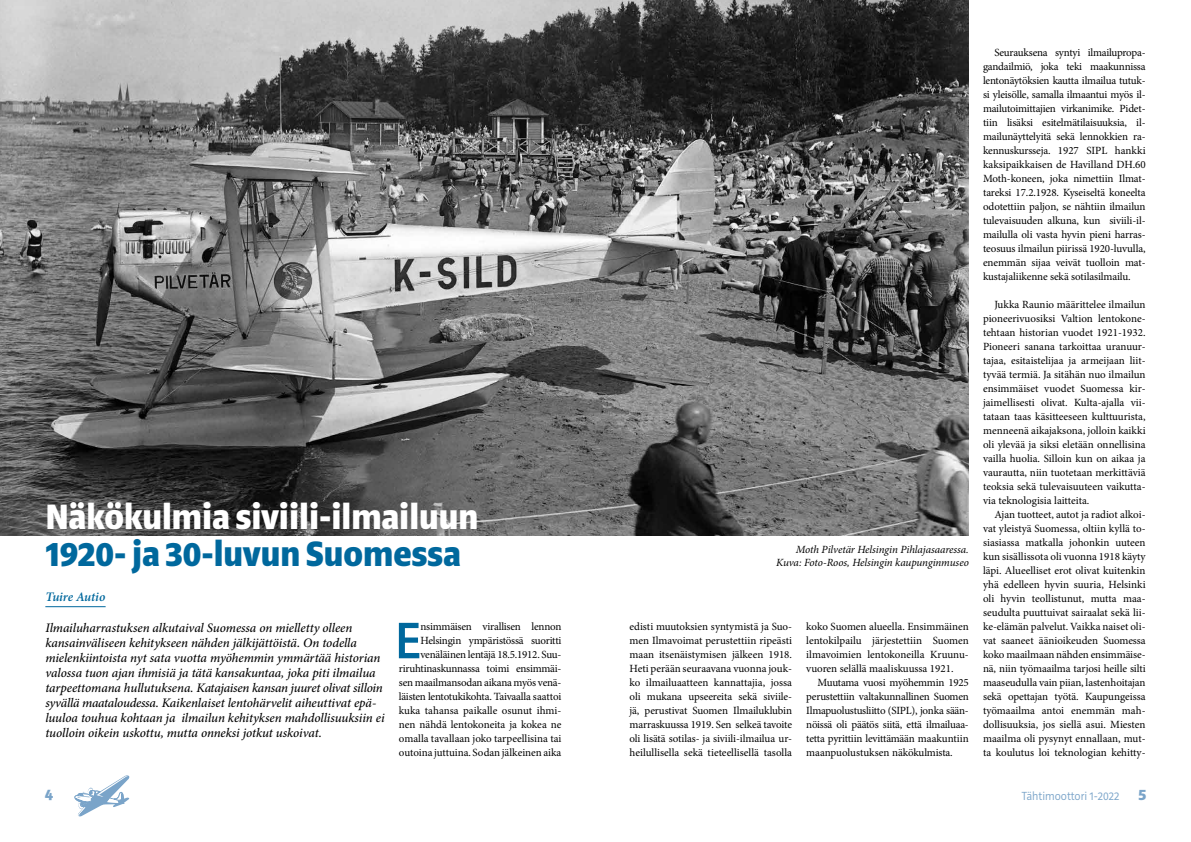
<style>
.page{position:relative;width:1191px;height:842px;background:#fff}
.page>*{position:absolute;margin:0;border:0;box-sizing:border-box;transform-origin:0 0}
.t1{font:500 52.4px "Riga";color:#00689d}
.t2{font:900 36px "Riga";color:#fff}
.t3{font:900 36px "Riga";color:#00689d}
.t4{font:900 16px "Riga";color:#7aa4c9}
.t5{font:italic 500 13px/15px "Minion Pro";letter-spacing:-.01em;color:#000}
.t6{font:italic 600 13px "Minion Pro";letter-spacing:-.01em;color:#00689d}
.t7{font:300 12px "Riga";color:#7aa4c9}
.t8{font:11px/14px "Minion Pro";letter-spacing:-.01em;color:#000;text-align:justify}
.t9{font:italic 11px/13.2px "Minion Pro";letter-spacing:-.01em;color:#000;text-align:right}
.s1{font-weight:900;font-size:16px}
</style>
<div class="page">
<svg style="left:74px;top:775px;width:55px;height:41px"></svg>
<img style="left:0;top:0;width:968px;height:536px">
<hr style="left:45px;top:606px;width:61px;height:1px;background:#00689d">
<h2 class="t2" style="left:45px;top:496px;width:435px">Näkökulmia siviili-ilmailuun</h2>
<h2 class="t3" style="left:45px;top:533px;width:417px">1920- ja 30-luvun Suomessa</h2>
<p class="t6" style="left:45px;top:587px;width:61px">Tuire Autio</p>
<p class="t9" style="left:776px;top:543px;width:194px">Moth Pilvetär Helsingin Pihlajasaaressa.<br>Kuva: Foto-Roos, Helsingin kaupunginmuseo</p>
<p class="t8" style="left:399px;top:620px;width:164px;text-align:right">nsimmäisen virallisen lennon Helsingin ympäristössä suoritti venäläinen lentäjä 18.5.1912. Suu&shy;riruhtinaskunnassa toimi ensimmäi&shy;sen maailmansodan aikana myös venä&shy;läisten lentotukikohta. Taivaalla saattoi kuka tahansa paikalle osunut ihmi&shy;nen nähdä lentokoneita ja kokea ne omalla tavallaan joko tarpeellisina tai outoina juttuina. Sodan jälkeinen aika</p>
<p class="t8" style="left:629px;top:620px;width:164px">edisti muutoksien syntymistä ja Suo&shy;men Ilmavoimat perustettiin ripeästi maan itsenäistymisen jälkeen 1918.<br>Heti perään seuraavana vuonna jouk&shy;ko ilmailuaatteen kannattajia, jossa oli mukana upseereita sekä siviile&shy;jä, perustivat Suomen Ilmailuklubin marraskuussa 1919. Sen selkeä tavoite oli lisätä sotilas- ja siviili-ilmailua ur&shy;heilullisella sekä tieteellisellä tasolla</p>
<p class="t8" style="left:806px;top:620px;width:164px">koko Suomen alueella. Ensimmäinen lentokilpailu järjestettiin Suomen ilmavoimien lentokoneilla Kruunu&shy;vuoren selällä maaliskuussa 1921.</p>
<p class="t5" style="left:45px;top:620px;width:341px">Ilmailuharrastuksen alkutaival Suomessa on mielletty olleen kansainväliseen kehitykseen nähden jälkijättöistä. On todella mielenkiintoista nyt sata vuotta myöhemmin ymmärtää historian valossa tuon ajan ihmisiä ja tätä kansakuntaa, joka piti ilmailua tarpeettomana hullutuksena. Katajaisen kansan juuret olivat silloin syvällä maataloudessa. Kaikenlaiset lentohärvelit aiheuttivat epä&shy;luuloa touhua kohtaan ja ilmailun kehityksen mahdollisuuksiin ei tuolloin oikein uskottu, mutta onneksi jotkut uskoivat.</p>
<h1 class="t1" style="left:395px;top:612px;width:28px">E</h1>
<p class="t8" style="left:806px;top:676px;width:164px;text-indent:11px">Muutama vuosi myöhemmin 1925 perustettiin valtakunnallinen Suomen Ilmapuolustusliitto (SIPL), jonka sään&shy;nöissä oli päätös siitä, että ilmailuaa&shy;tetta pyrittiin levittämään maakuntiin maanpuolustuksen näkökulmista.</p>
<p class="t8" style="left:983px;top:46px;width:164px;text-indent:11px">Seurauksena syntyi ilmailupropa&shy;gandailmiö, joka teki maakunnissa lentonäytöksien kautta ilmailua tutuk&shy;si yleisölle, samalla ilmaantui myös il&shy;mailutoimittajien virkanimike. Pidet&shy;tiin lisäksi esitelmätilaisuuksia, il&shy;mailunäyttelyitä sekä lennokkien ra&shy;kennuskursseja. 1927 SIPL hankki kaksipaikkaisen de Havilland DH.60<br>Moth-koneen, joka nimettiin Ilmat&shy;tareksi 17.2.1928. Kyseiseltä koneelta odotettiin paljon, se nähtiin ilmailun tulevaisuuden alkuna, kun siviili-il&shy;mailulla oli vasta hyvin pieni harras&shy;teosuus ilmailun piirissä 1920-luvulla, enemmän sijaa veivät tuolloin mat&shy;kustajaliikenne sekä sotilasilmailu.</p>
<p class="t8" style="left:983px;top:298px;width:164px;text-indent:11px">Jukka Raunio määrittelee ilmailun pioneerivuosiksi Valtion lentokone&shy;tehtaan historian vuodet 1921-1932.<br>Pioneeri sanana tarkoittaa uranuur&shy;tajaa, esitaistelijaa ja armeijaan liit&shy;tyvää termiä. Ja sitähän nuo ilmailun ensimmäiset vuodet Suomessa kir&shy;jaimellisesti olivat. Kulta-ajalla vii&shy;tataan taas käsitteeseen kulttuurista, menneenä aikajaksona, jolloin kaikki oli ylevää ja siksi eletään onnellisina vailla huolia. Silloin kun on aikaa ja vaurautta, niin tuotetaan merkittäviä teoksia sekä tulevaisuuteen vaikutta&shy;via teknologisia laitteita.</p>
<p class="t8" style="left:983px;top:508px;width:164px;text-indent:11px">Ajan tuotteet, autot ja radiot alkoi&shy;vat yleistyä Suomessa, oltiin kyllä to&shy;siasiassa matkalla johonkin uuteen kun sisällissota oli vuonna 1918 käyty läpi. Alueelliset erot olivat kuitenkin yhä edelleen hyvin suuria, Helsinki oli hyvin teollistunut, mutta maa&shy;seudulta puuttuivat sairaalat sekä lii&shy;ke-elämän palvelut. Vaikka naiset oli&shy;vat saaneet äänioikeuden Suomessa koko maailmaan nähden ensimmäise&shy;nä, niin työmaailma tarjosi heille silti maaseudulla vain piian, lastenhoitajan sekä opettajan työtä. Kaupungeissa työmaailma antoi enemmän mah&shy;dollisuuksia, jos siellä asui. Miesten maailma oli pysynyt ennallaan, mut&shy;ta koulutus loi teknologian kehitty-</p>
<h3 class="t4" style="left:45px;top:785px;width:10px">4</h3>
<p class="t7" style="left:1021px;top:790px;width:126px">Tähtimoottori 1-2022 <span class="s1">5</span></p>
</div>
